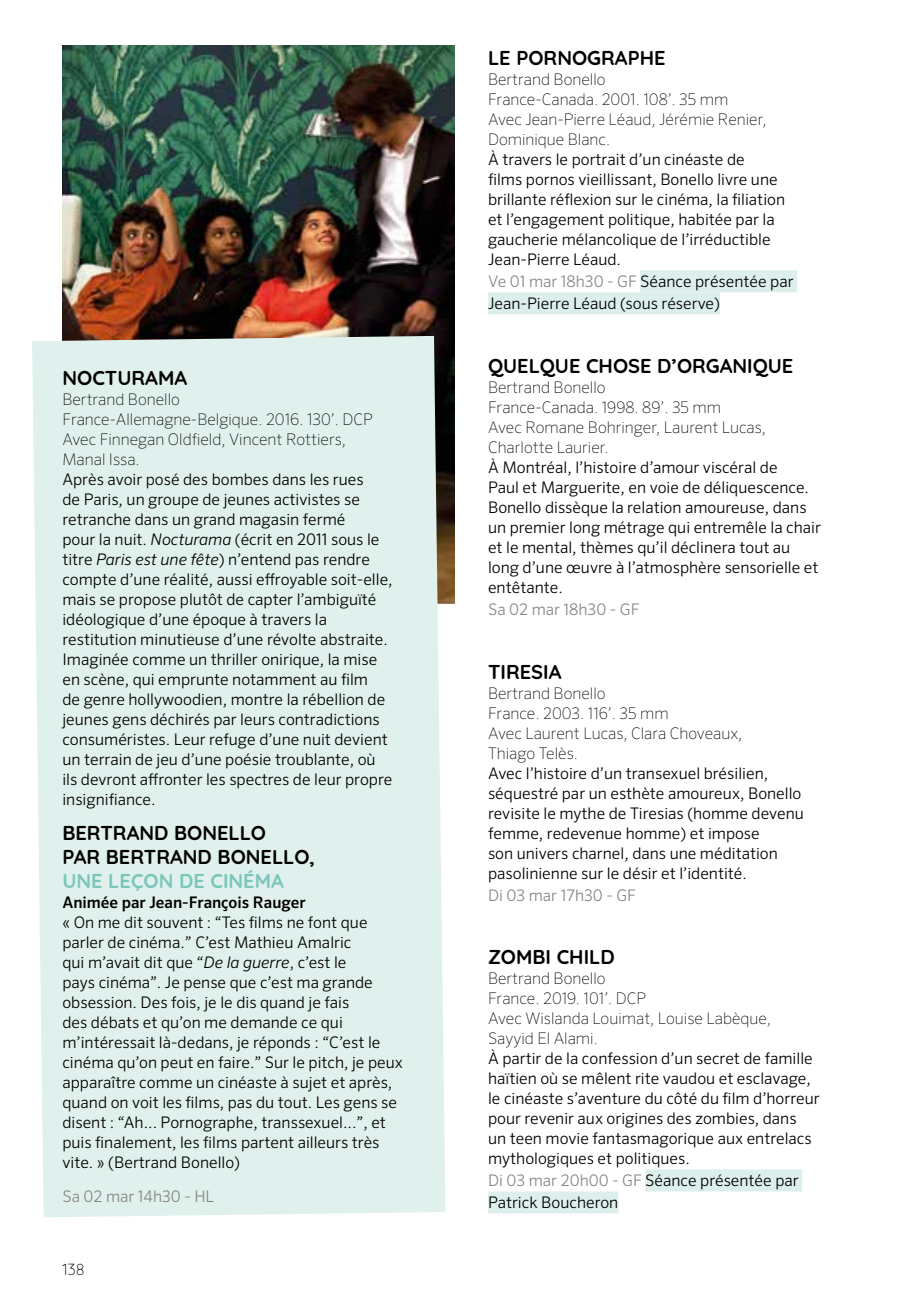
<style>
.page{position:relative;width:908px;height:1304px;background:#fff}
.page>*{position:absolute;margin:0;border:0;box-sizing:border-box;transform-origin:0 0}
.t1{font:700 20px/24px "Quicksand";color:#000}
.t2{font:700 20px "Quicksand";color:#7ac6ba}
.t3{font:300 16px/20px "Sero Pro";color:#000}
.t4{font:100 16px/20px "Sero Pro";color:#000}
.t5{font:300 16px "Sero Pro";color:#878787}
.t6{font:500 16px "Sero Pro";color:#000}
.t7{font:300 16px "Quicksand";color:#000}
.s1{font-style:italic}
.s2{color:#878787}
</style>
<div class="page">
<img style="left:62px;top:45px;width:392px;height:559px">
<div style="left:32px;top:336px;width:413px;height:881px;background:#e0f0ed"></div>
<div style="left:640px;top:270px;width:156px;height:22px;background:#ddefec"></div>
<div style="left:488px;top:292px;width:231px;height:22px;background:#ddefec"></div>
<div style="left:645px;top:1169px;width:156px;height:22px;background:#ddefec"></div>
<div style="left:488px;top:1191px;width:130px;height:22px;background:#ddefec"></div>
<p class="t1" style="left:62px;top:364px;width:126px">NOCTURAMA</p>
<p class="t4" style="left:62px;top:389px;width:311px">Bertrand Bonello<br>France-Allemagne-Belgique. 2016. 130’. DCP<br>Avec Finnegan Oldfield, Vincent Rottiers,<br>Manal Issa.</p>
<p class="t3" style="left:62px;top:469px;width:331px">Après avoir posé des bombes dans les rues<br>de Paris, un groupe de jeunes activistes se retranche dans un grand magasin fermé<br>pour la nuit. <span class="s1">Nocturama</span> (écrit en 2011 sous le titre <span class="s1">Paris est une fête</span>) n’entend pas rendre compte d’une réalité, aussi effroyable soit-elle, mais se propose plutôt de capter l’ambiguïté idéologique d’une époque à travers la restitution minutieuse d’une révolte abstraite.<br>Imaginée comme un thriller onirique, la mise en scène, qui emprunte notamment au film<br>de genre hollywoodien, montre la rébellion de jeunes gens déchirés par leurs contradictions consuméristes. Leur refuge d’une nuit devient un terrain de jeu d’une poésie troublante, où ils devront affronter les spectres de leur propre insignifiance.</p>
<p class="t1" style="left:62px;top:819px;width:254px">BERTRAND BONELLO<br>PAR BERTRAND BONELLO,</p>
<p class="t2" style="left:62px;top:865px;width:223px">UNE LEÇON DE CINÉMA</p>
<p class="t6" style="left:62px;top:893px;width:245px">Animée par Jean-François Rauger</p>
<p class="t3" style="left:62px;top:912px;width:342px">« On me dit souvent : “Tes films ne font que parler de cinéma.” C’est Mathieu Amalric<br>qui m’avait dit que “<span class="s1">De la guerre</span>, c’est le<br>pays cinéma”. Je pense que c’est ma grande obsession. Des fois, je le dis quand je fais<br>des débats et qu’on me demande ce qui m’intéressait là-dedans, je réponds : “C’est le cinéma qu’on peut en faire.” Sur le pitch, je peux apparaître comme un cinéaste à sujet et après, quand on voit les films, pas du tout. Les gens se disent : “Ah... Pornographe, transsexuel...”, et puis finalement, les films partent ailleurs très vite. » (Bertrand Bonello)</p>
<p class="t5" style="left:62px;top:1186px;width:153px">Sa 02 mar 14h30 - HL</p>
<p class="t7" style="left:62px;top:1257px;width:24px">138</p>
<p class="t1" style="left:488px;top:45px;width:179px">LE PORNOGRAPHE</p>
<p class="t4" style="left:488px;top:70px;width:280px">Bertrand Bonello<br>France-Canada. 2001. 108’. 35 mm<br>Avec Jean‑Pierre Léaud, Jérémie Renier,<br>Dominique Blanc.</p>
<p class="t3" style="left:488px;top:150px;width:298px">À travers le portrait d’un cinéaste de<br>films pornos vieillissant, Bonello livre une brillante réflexion sur le cinéma, la filiation et l’engagement politique, habitée par la gaucherie mélancolique de l’irréductible Jean-Pierre Léaud.</p>
<p class="t3" style="left:488px;top:271px;width:307px;line-height:22px"><span class="s2">Ve 01 mar 18h30 - GF</span> Séance présentée par<br>Jean-Pierre Léaud (sous réserve)</p>
<p class="t1" style="left:488px;top:352px;width:307px">QUELQUE CHOSE D’ORGANIQUE</p>
<p class="t4" style="left:488px;top:377px;width:279px">Bertrand Bonello<br>France-Canada. 1998. 89’. 35 mm<br>Avec Romane Bohringer, Laurent Lucas,<br>Charlotte Laurier.</p>
<p class="t3" style="left:488px;top:457px;width:334px">À Montréal, l’histoire d’amour viscéral de<br>Paul et Marguerite, en voie de déliquescence.<br>Bonello dissèque la relation amoureuse, dans un premier long métrage qui entremêle la chair et le mental, thèmes qu’il déclinera tout au long d’une œuvre à l’atmosphère sensorielle et entêtante.</p>
<p class="t5" style="left:488px;top:600px;width:153px">Sa 02 mar 18h30 - GF</p>
<p class="t1" style="left:488px;top:658px;width:75px">TIRESIA</p>
<p class="t4" style="left:488px;top:683px;width:256px">Bertrand Bonello<br>France. 2003. 116’. 35 mm<br>Avec Laurent Lucas, Clara Choveaux,<br>Thiago Telès.</p>
<p class="t3" style="left:488px;top:763px;width:317px">Avec l’histoire d’un transexuel brésilien, séquestré par un esthète amoureux, Bonello revisite le mythe de Tiresias (homme devenu femme, redevenue homme) et impose<br>son univers charnel, dans une méditation pasolinienne sur le désir et l’identité.</p>
<p class="t5" style="left:488px;top:886px;width:149px">Di 03 mar 17h30 - GF</p>
<p class="t1" style="left:488px;top:944px;width:128px">ZOMBI CHILD</p>
<p class="t4" style="left:488px;top:969px;width:284px">Bertrand Bonello<br>France. 2019. 101’. DCP<br>Avec Wislanda Louimat, Louise Labèque,<br>Sayyid El Alami.</p>
<p class="t3" style="left:488px;top:1049px;width:333px">À partir de la confession d’un secret de famille haïtien où se mêlent rite vaudou et esclavage, le cinéaste s’aventure du côté du film d’horreur pour revenir aux origines des zombies, dans<br>un teen movie fantasmagorique aux entrelacs mythologiques et politiques.</p>
<p class="t3" style="left:488px;top:1170px;width:312px;line-height:22px"><span class="s2">Di 03 mar 20h00 - GF</span> Séance présentée par<br>Patrick Boucheron</p>
</div>
